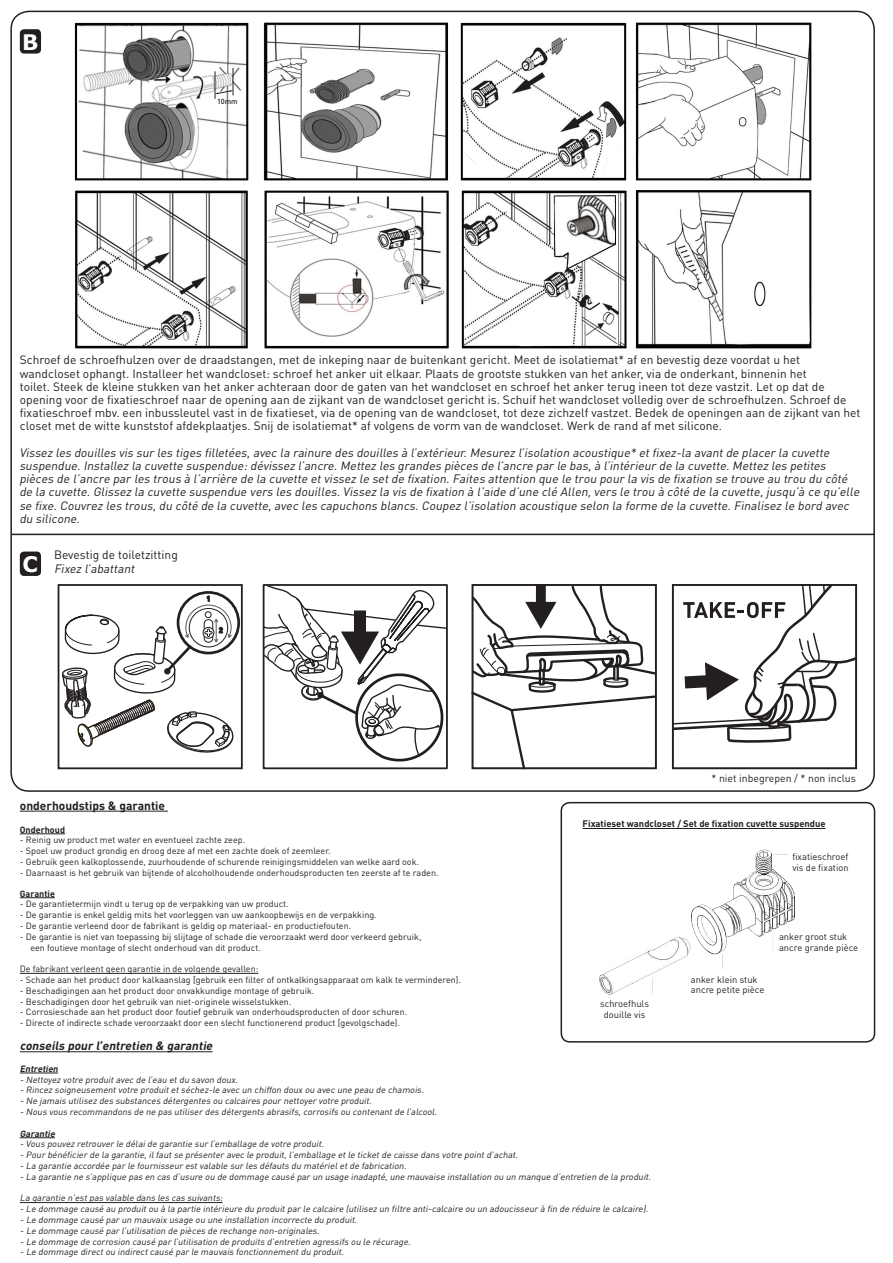
<style>
.page{position:relative;width:893px;height:1263px;background:#fff}
.page>*{position:absolute;margin:0;border:0;box-sizing:border-box;transform-origin:0 0}
.t1{font:700 21.3px "Verdana";color:#fff}
.t2{font:12px/13.2px "DINOT";color:#231f20}
.t3{font:italic 12px/13.2px "DINOT";color:#231f20}
.t4{font:italic 700 12px "DINOT";color:#231f20}
.t5{font:700 12px "DINOT";color:#231f20}
.t6{font:10.5px "DINOT";color:#231f20}
.t7{font:9.3px/10.4px "DINOT";color:#231f20}
.t8{font:700 9.3px "DINOT";color:#231f20}
.t9{font:italic 9px "DINOT";color:#231f20}
.t10{font:9px/10.8px "DINOT";color:#231f20}
.t11{font:700 9px "DINOT";color:#231f20}
.t12{font:italic 700 9px "DINOT";color:#231f20}
.t13{font:500 7.35px "DINOT";color:#231f20}
</style>
<div class="page">
<hr style="left:20px;top:811px;width:148px;height:1px;background:#231f20">
<hr style="left:20px;top:833px;width:45px;height:1px;background:#231f20">
<hr style="left:20px;top:897px;width:35px;height:1px;background:#231f20">
<hr style="left:20px;top:973px;width:238px;height:1px;background:#231f20">
<hr style="left:20px;top:1051px;width:192px;height:1px;background:#231f20">
<hr style="left:20px;top:1073px;width:38px;height:1px;background:#231f20">
<hr style="left:20px;top:1137px;width:35px;height:1px;background:#231f20">
<hr style="left:20px;top:1202px;width:203px;height:1px;background:#231f20">
<div style="left:177px;top:591px;width:63px;height:63px;border:3px solid #231f20;border-radius:50%"></div>
<div style="left:58px;top:584px;width:185px;height:185px;border:2px solid #231f20"></div>
<svg style="left:62px;top:594px;width:172px;height:159px"></svg>
<div style="left:164px;top:668px;width:7px;height:6px;border:2px solid #231f20;border-radius:50%"></div>
<svg style="left:471px;top:585px;width:186px;height:185px"></svg>
<div style="left:672px;top:584px;width:185px;height:185px;border:2px solid #231f20"></div>
<svg style="left:673px;top:585px;width:183px;height:159px"></svg>
<svg style="left:266px;top:587px;width:179px;height:175px"></svg>
<div style="left:263px;top:584px;width:185px;height:185px;border:2px solid #231f20"></div>
<div style="left:20px;top:551px;width:21px;height:25px;background:#231f20;border-radius:4px"></div>
<div style="left:20px;top:29px;width:21px;height:25px;background:#231f20;border-radius:4px"></div>
<img style="left:74px;top:22px;width:738px;height:327px">
<hr style="left:11px;top:534px;width:863px;height:1px;background:#231f20">
<img style="left:599px;top:849px;width:196px;height:146px">
<hr style="left:583px;top:828px;width:243px;height:1px;background:#231f20">
<div style="left:561px;top:802px;width:314px;height:240px;border:2px solid #231f20;border-radius:9px"></div>
<svg style="left:215px;top:68px;width:19px;height:31px"></svg>
<h1 class="t1" style="left:22px;top:28px;width:18px">B</h1>
<p class="t13" style="left:217px;top:96px;width:22px">10mm</p>
<p class="t2" style="left:20px;top:353px;width:842px">Schroef de schroefhulzen over de draadstangen, met de inkeping naar de buitenkant gericht. Meet de isolatiemat* af en bevestig deze voordat u het wandcloset ophangt. Installeer het wandcloset: schroef het anker uit elkaar. Plaats de grootste stukken van het anker, via de onderkant, binnenin het<br>toilet. Steek de kleine stukken van het anker achteraan door de gaten van het wandcloset en schroef het anker terug ineen tot deze vastzit. Let op dat de opening voor de fixatieschroef naar de opening aan de zijkant van de wandcloset gericht is. Schuif het wandcloset volledig over de schroefhulzen. Schroef de fixatieschroef mbv. een inbussleutel vast in de fixatieset, via de opening van de wandcloset, tot deze zichzelf vastzet. Bedek de openingen aan de zijkant van het closet met de witte kunststof afdekplaatjes. Snij de isolatiemat* af volgens de vorm van de wandcloset. Werk de rand af met silicone.</p>
<p class="t3" style="left:19px;top:445px;width:844px">Vissez les douilles vis sur les tiges filletées,avec la rainure des douilles à l’extérieur.Mesurez l’isolation acoustique* etfixez-la avantde placer la cuvette suspendue.Installez la cuvette suspendue:dévissez l’ancre.Mettez les grandes pièces de l’ancre par le bas,à l’intérieur de la cuvette.Mettez les petites pièces de l’ancre par les trous à l’arrière de la cuvette etvissez le setde fixation.Faites attention que le trou pour la vis de fixation se trouve au trou du côté de la cuvette.Glissez la cuvette suspendue vers les douilles.Vissez la vis de fixation à l’aide d’une clé Allen,vers le trou à côté de la cuvette,jusqu’à ce qu’elle se fixe.Couvrez les trous,du côté de la cuvette,avec les capuchons blancs.Coupez l’isolation acoustique selon la forme de la cuvette.Finalisez le bord avec du silicone.</p>
<h1 class="t1" style="left:23px;top:550px;width:17px">C</h1>
<h2 class="t2" style="left:54px;top:547px;width:125px">Bevestig de toiletzitting</h2>
<h2 class="t3" style="left:54px;top:562px;width:85px">Fixez l’abattant</h2>
<p class="t6" style="left:711px;top:771px;width:146px">* niet inbegrepen / * non inclus</p>
<h2 class="t5" style="left:20px;top:797px;width:147px">onderhoudstips &amp; garantie</h2>
<p class="t11" style="left:20px;top:823px;width:47px">Onderhoud</p>
<p class="t10" style="left:20px;top:834px;width:227px">- Reinig uw product met water en eventueel zachte zeep.</p>
<p class="t10" style="left:20px;top:845px;width:312px">- Spoel uw product grondig en droog deze af met een zachte doek of zeemleer.</p>
<p class="t10" style="left:20px;top:856px;width:401px">- Gebruik geen kalkoplossende, zuurhoudende of schurende reinigingsmiddelen van welke aard ook.</p>
<p class="t10" style="left:20px;top:867px;width:420px">- Daarnaast is het gebruik van bijtende of alcoholhoudende onderhoudsproducten ten zeerste af te raden.</p>
<p class="t11" style="left:20px;top:887px;width:37px">Garantie</p>
<p class="t10" style="left:20px;top:898px;width:270px">- De garantietermijn vindt u terug op de verpakking van uw product.</p>
<p class="t10" style="left:20px;top:909px;width:358px">- De garantie is enkel geldig mits het voorleggen van uw aankoopbewijs en de verpakking.</p>
<p class="t10" style="left:20px;top:920px;width:333px">- De garantie verleend door de fabrikant is geldig op materiaal- en productiefouten.</p>
<p class="t10" style="left:30px;top:931px;width:392px;text-indent:-11px">- De garantie is niet van toepassing bij slijtage of schade die veroorzaakt werd door verkeerd gebruik, een foutieve montage of slecht onderhoud van dit product.</p>
<p class="t10" style="left:20px;top:963px;width:240px">De fabrikant verleent geen garantie in de volgende gevallen:</p>
<p class="t10" style="left:20px;top:974px;width:443px">- Schade aan het product door kalkaanslag [gebruik een filter of ontkalkingsapparaat om kalk te verminderen).</p>
<p class="t10" style="left:20px;top:985px;width:296px">- Beschadigingen aan het product door onvakkundige montage of gebruik.</p>
<p class="t10" style="left:20px;top:995px;width:273px">- Beschadigingen door het gebruik van niet-originele wisselstukken.</p>
<p class="t10" style="left:20px;top:1006px;width:389px">- Corrosieschade aan het product door foutief gebruik van onderhoudsproducten of door schuren.</p>
<p class="t10" style="left:20px;top:1017px;width:382px">- Directe of indirecte schade veroorzaakt door een slecht functionerend product [gevolgschade).</p>
<h2 class="t4" style="left:20px;top:1038px;width:197px">conseils pour l’entretien &amp; garantie</h2>
<p class="t12" style="left:20px;top:1062px;width:42px">Entretien</p>
<p class="t9" style="left:20px;top:1073px;width:222px">- Nettoyez votre produitavec de l’eau etdu savon doux.</p>
<p class="t9" style="left:20px;top:1084px;width:407px">- Rincez soigneusementvotre produitetséchez-le avec un chiffon doux ou avec une peau de chamois.</p>
<p class="t9" style="left:20px;top:1095px;width:355px">- Ne jamais utilisez des substances détergentes ou calcaires pour nettoyer votre produit.</p>
<p class="t9" style="left:20px;top:1105px;width:421px">- Nous vous recommandons de ne pas utiliser des détergents abrasifs,corrosifs ou contenantde l’alcool.</p>
<p class="t12" style="left:20px;top:1127px;width:39px">Garantie</p>
<p class="t9" style="left:20px;top:1138px;width:308px">- Vous pouvez retrouver le délaide garantie sur l’emballage de votre produit.</p>
<p class="t9" style="left:20px;top:1149px;width:502px">- Pour bénéficier de la garantie,ilfautse présenter avec le produit,l’emballage etle ticketde caisse dans votre pointd’achat.</p>
<p class="t9" style="left:20px;top:1159px;width:390px">- La garantie accordée par le fournisseur estvalable sur les défauts du matérieletde fabrication.</p>
<p class="t9" style="left:20px;top:1170px;width:635px">- La garantie ne s’applique pas en cas d’usure ou de dommage causé par un usage inadapté,une mauvaise installation ou un manque d’entretien de la produit.</p>
<p class="t9" style="left:20px;top:1192px;width:206px">La garantie n’estpas valable dans les cas suivants:</p>
<p class="t9" style="left:20px;top:1203px;width:632px">- Le dommage causé au produitou à la partie intérieure du produitpar le calcaire (utilisez un filtre anti-calcaire ou un adoucisseur à fin de réduire le calcaire).</p>
<p class="t9" style="left:20px;top:1213px;width:341px">- Le dommage causé par un mauvaix usage ou une installation incorrecte du produit.</p>
<p class="t9" style="left:20px;top:1224px;width:303px">- Le dommage causé par l’utilisation de pièces de rechange non-originales.</p>
<p class="t9" style="left:20px;top:1235px;width:394px">- Le dommage de corrosion causé par l’utilisation de produits d’entretien agressifs ou le récurage.</p>
<p class="t9" style="left:20px;top:1246px;width:327px">- Le dommage directou indirectcausé par le mauvais fonctionnementdu produit.</p>
<p class="t8" style="left:583px;top:817px;width:245px">Fixatieset wandcloset / Set de fixation cuvette suspendue</p>
<p class="t7" style="left:792px;top:851px;width:58px">fixatieschroef vis de fixation</p>
<p class="t7" style="left:779px;top:931px;width:81px">anker groot stuk ancre grande pièce</p>
<p class="t7" style="left:691px;top:974px;width:75px">anker klein stuk ancre petite pièce</p>
<p class="t7" style="left:600px;top:998px;width:50px;text-align:center">schroefhuls douille vis</p>
</div>
